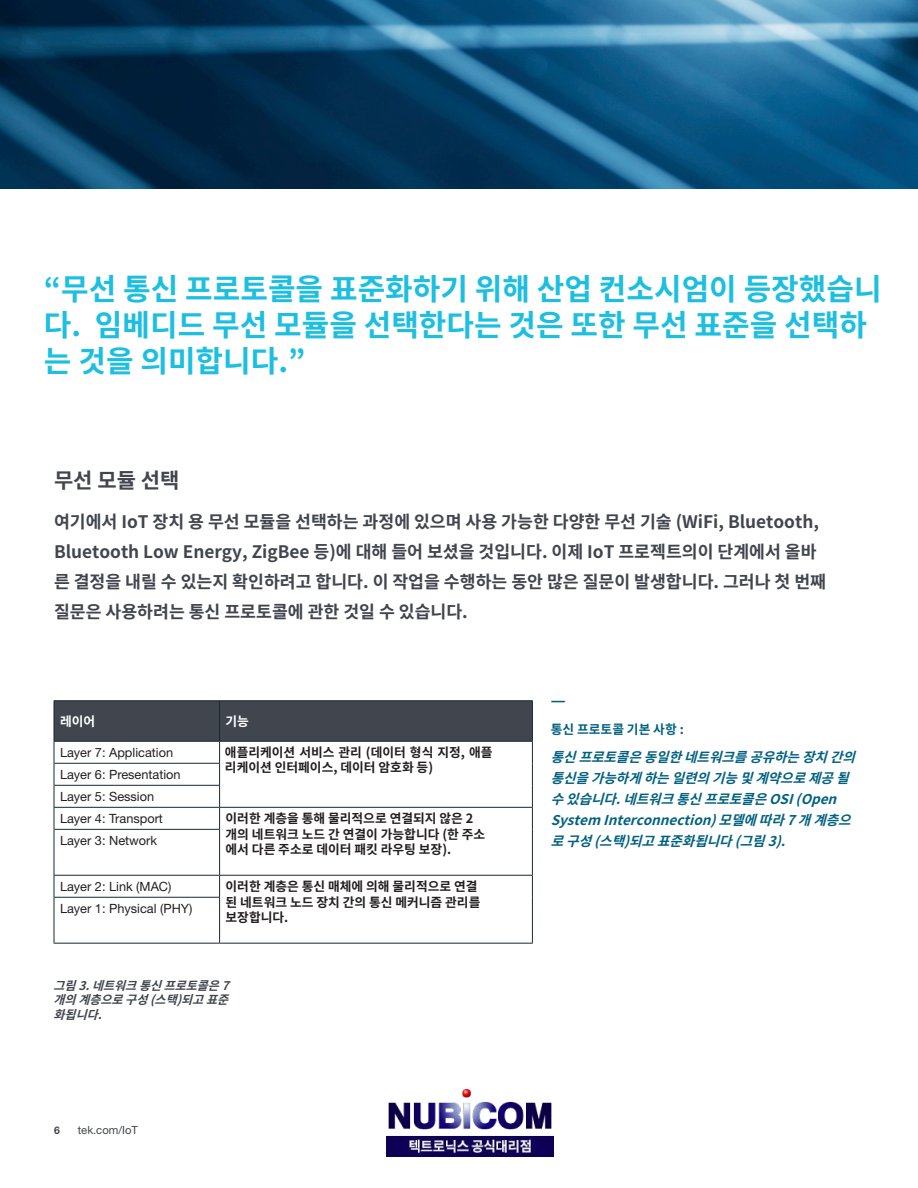
<style>
.page{position:relative;width:918px;height:1188px;background:#fff}
.page>*{position:absolute;margin:0;border:0;box-sizing:border-box;transform-origin:0 0}
.IOT__Callout{font:700 30px/36px "Noto Sans CJ Kkr";color:#1cbfdf}
.IOT__Callout-2{font:700 21px "Noto Sans CJ Kkr";color:#41464e}
.IOT__Callout-3{font:700 17.25px/30px "Noto Sans CJ Kkr";color:#41464e}
.IOT__Sidebar__body{font:italic 700 13.5px/21px "Noto Sans CJ Kkr";color:#006181}
.IOT__Sidebar__body-2{font:13.5px "Neubau Grotesk Fet";color:#006181}
.IOT__Body__small{font:700 12.75px/15.3px "Noto Sans CJ Kkr";color:#231f20}
.IOT__Body__small-2{font:12.75px "Helvetica Neue";color:#231f20}
.IOT__Sidebar__body-3{font:700 12.75px "Noto Sans CJ Kkr";color:#006181}
.IOT__Body__small-3{font:700 12.75px "Noto Sans CJ Kkr";color:#fff}
.IOT__Caption{font:italic 700 12px/14.4px "Noto Sans CJ Kkr";color:#41464e;text-align:justify}
.t1{font:11.25px "Helvetica Neue";color:#41464e}
.t2{font:700 10.5px "Helvetica Neue";color:#41464e}
</style>
<div class="page">
<hr style="left:54px;top:700px;width:166px;height:1px;background:#162833">
<hr style="left:220px;top:700px;width:313px;height:1px;background:#162833">
<hr style="left:532px;top:829px;width:1px;height:46px;background:#162833">
<svg style="left:54px;top:701px;width:479px;height:128px"></svg>
<hr style="left:54px;top:829px;width:166px;height:1px;background:#162833">
<hr style="left:219px;top:830px;width:1px;height:45px;background:#162833">
<hr style="left:54px;top:829px;width:1px;height:46px;background:#162833">
<hr style="left:54px;top:875px;width:166px;height:1px;background:#162833">
<svg style="left:54px;top:876px;width:1px;height:21px"></svg>
<hr style="left:220px;top:875px;width:313px;height:1px;background:#162833">
<svg style="left:532px;top:876px;width:1px;height:21px"></svg>
<hr style="left:532px;top:897px;width:1px;height:46px;background:#162833">
<hr style="left:220px;top:943px;width:313px;height:1px;background:#162833">
<svg style="left:219px;top:876px;width:1px;height:21px"></svg>
<hr style="left:54px;top:897px;width:166px;height:1px;background:#162833">
<hr style="left:219px;top:897px;width:1px;height:46px;background:#162833">
<hr style="left:54px;top:897px;width:1px;height:46px;background:#162833">
<hr style="left:54px;top:943px;width:166px;height:1px;background:#162833">
<img style="left:0;top:0;width:918px;height:189px">
<img style="left:387px;top:1090px;width:167px;height:66px">
<p class="IOT__Callout" style="left:44px;top:271px;width:839px">“무선 통신 프로토콜을 표준화하기 위해 산업 컨소시엄이 등장했습니 다. 임베디드 무선 모듈을 선택한다는 것은 또한 무선 표준을 선택하 는 것을 의미합니다.”</p>
<p class="IOT__Callout-2" style="left:54px;top:469px;width:127px">무선 모듈 선택</p>
<p class="IOT__Callout-3" style="left:54px;top:507px;width:774px">여기에서 IoT 장치 용 무선 모듈을 선택하는 과정에 있으며 사용 가능한 다양한 무선 기술 (WiFi, Bluetooth, Bluetooth Low Energy, ZigBee 등)에 대해 들어 보셨을 것입니다. 이제 IoT 프로젝트의이 단계에서 올바 른 결정을 내릴 수 있는지 확인하려고 합니다. 이 작업을 수행하는 동안 많은 질문이 발생합니다. 그러나 첫 번째 질문은 사용하려는 통신 프로토콜에 관한 것일 수 있습니다.</p>
<p class="IOT__Body__small-3" style="left:60px;top:714px;width:37px">레이어</p>
<p class="IOT__Body__small-3" style="left:226px;top:714px;width:25px">기능</p>
<p class="IOT__Body__small-2" style="left:60px;top:745px;width:115px">Layer 7: Application</p>
<p class="IOT__Body__small" style="left:225px;top:745px;width:269px">애플리케이션 서비스 관리 (데이터 형식 지정, 애플 리케이션 인터페이스, 데이터 암호화 등)</p>
<p class="IOT__Body__small-2" style="left:60px;top:767px;width:122px">Layer 6: Presentation</p>
<p class="IOT__Body__small-2" style="left:60px;top:789px;width:96px">Layer 5: Session</p>
<p class="IOT__Body__small-2" style="left:60px;top:811px;width:104px">Layer 4: Transport</p>
<p class="IOT__Body__small" style="left:226px;top:811px;width:261px">이러한 계층을 통해 물리적으로 연결되지 않은 2 개의 네트워크 노드 간 연결이 가능합니다 (한 주소 에서 다른 주소로 데이터 패킷 라우팅 보장).</p>
<p class="IOT__Body__small-2" style="left:60px;top:833px;width:99px">Layer 3: Network</p>
<p class="IOT__Body__small-2" style="left:60px;top:879px;width:113px">Layer 2: Link (MAC)</p>
<p class="IOT__Body__small" style="left:226px;top:879px;width:256px">이러한 계층은 통신 매체에 의해 물리적으로 연결 된 네트워크 노드 장치 간의 통신 메커니즘 관리를 보장합니다.</p>
<p class="IOT__Body__small-2" style="left:60px;top:901px;width:134px">Layer 1: Physical (PHY)</p>
<p class="IOT__Caption" style="left:54px;top:979px;width:186px">그림3.네트워크통신프로토콜은7 개의계층으로구성(스택)되고표준 화됩니다.</p>
<p class="t2" style="left:54px;top:1124px;width:7px">6</p>
<p class="t1" style="left:78px;top:1123px;width:62px">tek.com/IoT</p>
<p class="IOT__Sidebar__body-2" style="left:551px;top:692px;width:16px">——</p>
<p class="IOT__Sidebar__body-3" style="left:551px;top:722px;width:135px">통신 프로토콜 기본 사항 :</p>
<p class="IOT__Sidebar__body" style="left:551px;top:747px;width:316px">통신프로토콜은동일한네트워크를공유하는장치간의 통신을가능하게하는일련의기능및계약으로제공될 수있습니다.네트워크통신프로토콜은OSI(Open<br>SystemInterconnection)모델에따라7개계층으 로구성(스택)되고표준화됩니다(그림3).</p>
</div>
